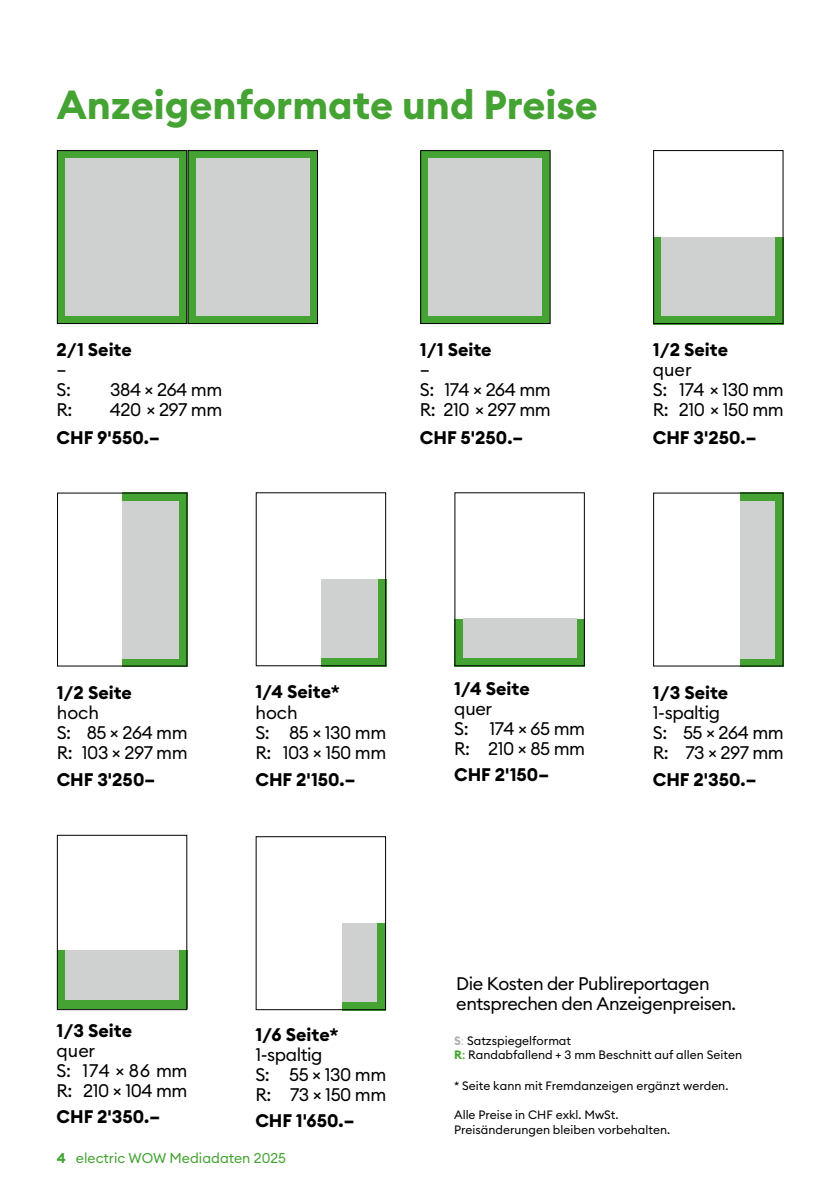
<style>
.page{position:relative;width:840px;height:1191px;background:#fff}
.page>*{position:absolute;margin:0;border:0;box-sizing:border-box;transform-origin:0 0}
.t1{font:700 40px "Euclid Circular B";color:#44a333}
.t2{font:18px/20px "Euclid Circular B";letter-spacing:-.025em;color:#000}
.t3{font:700 18px "Euclid Circular B";color:#000}
.t4{font:14px "Euclid Circular B";color:#44a333}
.t5{font:12px/14.4px "Euclid Circular B";color:#000}
.s1{font-weight:700}
.s2{font-weight:700;color:#b1b2b3}
.s3{color:#cfd0d0}
.s4{font-weight:700;color:#44a333}
.s5{color:#44a333}
</style>
<div class="page">
<div style="left:57px;top:151px;width:130px;height:172px;background:#44a333"></div>
<div style="left:57px;top:150px;width:130px;height:174px;border:1px solid #000"></div>
<div style="left:65px;top:158px;width:114px;height:157px;background:#cfd0d0"></div>
<div style="left:188px;top:151px;width:129px;height:172px;background:#44a333"></div>
<div style="left:187px;top:150px;width:131px;height:174px;border:1px solid #000"></div>
<div style="left:196px;top:158px;width:113px;height:157px;background:#cfd0d0"></div>
<div style="left:420px;top:151px;width:130px;height:172px;background:#44a333"></div>
<div style="left:420px;top:150px;width:130px;height:174px;border:1px solid #000"></div>
<div style="left:428px;top:158px;width:114px;height:157px;background:#cfd0d0"></div>
<div style="left:652px;top:237px;width:131px;height:87px;background:#44a333"></div>
<div style="left:652px;top:150px;width:131px;height:174px;border:1px solid #000"></div>
<div style="left:661px;top:237px;width:113px;height:78px;background:#cfd0d0"></div>
<svg style="left:122px;top:492px;width:66px;height:175px;background:#3f9030"></svg>
<div style="left:122px;top:501px;width:57px;height:157px;background:#cfd0d0"></div>
<div style="left:321px;top:579px;width:65px;height:87px;background:#44a333"></div>
<div style="left:255px;top:492px;width:131px;height:174px;border:1px solid #000"></div>
<div style="left:321px;top:579px;width:56px;height:79px;background:#cfd0d0"></div>
<div style="left:454px;top:618px;width:130px;height:48px;background:#44a333"></div>
<div style="left:462px;top:618px;width:114px;height:40px;background:#cfd0d0"></div>
<div style="left:739px;top:492px;width:44px;height:175px;background:#44a333"></div>
<div style="left:739px;top:501px;width:35px;height:157px;background:#cfd0d0"></div>
<div style="left:57px;top:950px;width:130px;height:59px;background:#44a333"></div>
<div style="left:57px;top:834px;width:130px;height:176px;border:1px solid #000"></div>
<div style="left:65px;top:950px;width:114px;height:50px;background:#cfd0d0"></div>
<div style="left:342px;top:923px;width:44px;height:87px;background:#44a333"></div>
<div style="left:342px;top:923px;width:35px;height:78px;background:#cfd0d0"></div>
<div style="left:255px;top:836px;width:131px;height:174px;border:1px solid #000"></div>
<h1 class="t1" style="left:57px;top:79px;width:542px">Anzeigenformate und Preise</h1>
<p class="t3" style="left:57px;top:338px;width:77px">2/1 Seite</p>
<p class="t2" style="left:57px;top:360px;width:16px">–<br>S:</p>
<p class="t2" style="left:110px;top:380px;width:114px">384 × 264 mm</p>
<p class="t2" style="left:57px;top:400px;width:17px">R:</p>
<p class="t2" style="left:110px;top:400px;width:114px">420 × 297 mm</p>
<p class="t3" style="left:57px;top:425px;width:105px">CHF 9'550.–</p>
<p class="t3" style="left:419px;top:338px;width:73px">1/1 Seite</p>
<p class="t2" style="left:419px;top:360px;width:132px">–<br>S: 174 × 264 mm<br>R: 210 × 297 mm</p>
<p class="t3" style="left:419px;top:425px;width:105px">CHF 5'250.–</p>
<p class="t3" style="left:652px;top:338px;width:77px">1/2 Seite</p>
<p class="t2" style="left:652px;top:360px;width:132px">quer<br>S: 174 × 130 mm<br>R: 210 × 150 mm</p>
<p class="t3" style="left:652px;top:425px;width:105px">CHF 3'250.–</p>
<p class="t3" style="left:57px;top:681px;width:77px">1/2 Seite</p>
<p class="t2" style="left:57px;top:702px;width:132px">hoch<br>S: 85 × 264 mm<br>R: 103 × 297 mm</p>
<p class="t3" style="left:57px;top:768px;width:100px">CHF 3'250–</p>
<p class="t3" style="left:255px;top:680px;width:86px">1/4 Seite*</p>
<p class="t2" style="left:255px;top:702px;width:132px">hoch<br>S: 85 × 130 mm<br>R: 103 × 150 mm</p>
<p class="t3" style="left:255px;top:768px;width:101px">CHF 2'150.–</p>
<p class="t3" style="left:454px;top:677px;width:77px">1/4 Seite</p>
<p class="t2" style="left:454px;top:698px;width:132px">quer<br>S: 174 × 65 mm<br>R: 210 × 85 mm</p>
<p class="t3" style="left:454px;top:762px;width:96px">CHF 2'150–</p>
<p class="t3" style="left:652px;top:681px;width:77px">1/3 Seite</p>
<p class="t2" style="left:652px;top:702px;width:132px">1-spaltig<br>S: 55 × 264 mm<br>R: 73 × 297 mm</p>
<p class="t3" style="left:652px;top:768px;width:105px">CHF 2'350.–</p>
<p class="t3" style="left:57px;top:1019px;width:77px">1/3 Seite</p>
<p class="t2" style="left:57px;top:1040px;width:132px">quer<br>S: 174 × 86 mm<br>R: 210 × 104 mm</p>
<p class="t3" style="left:57px;top:1105px;width:105px">CHF 2'350.–</p>
<p class="t3" style="left:255px;top:1023px;width:85px">1/6 Seite*</p>
<p class="t2" style="left:255px;top:1044px;width:132px">1-spaltig<br>S: 55 × 130 mm<br>R: 73 × 150 mm</p>
<p class="t3" style="left:255px;top:1108px;width:100px">CHF 1'650.–</p>
<p class="t4" style="left:57px;top:1148px;width:231px"><span class="s1">4</span> electric WOW Mediadaten 2025</p>
<p class="t2" style="left:456px;top:973px;width:281px">Die Kosten der Publireportagen entsprechen den Anzeigenpreisen.</p>
<p class="t5" style="left:454px;top:1033px;width:289px"><span class="s2">S</span><span class="s3">:</span> Satzspiegelformat<br><span class="s4">R</span><span class="s5">:</span> Randabfallend + 3 mm Beschnitt auf allen Seiten</p>
<p class="t5" style="left:454px;top:1078px;width:276px">* Seite kann mit Fremdanzeigen ergänzt werden.</p>
<p class="t5" style="left:454px;top:1107px;width:217px">Alle Preise in CHF exkl. MwSt.<br>Preisänderungen bleiben vorbehalten.</p>
</div>
